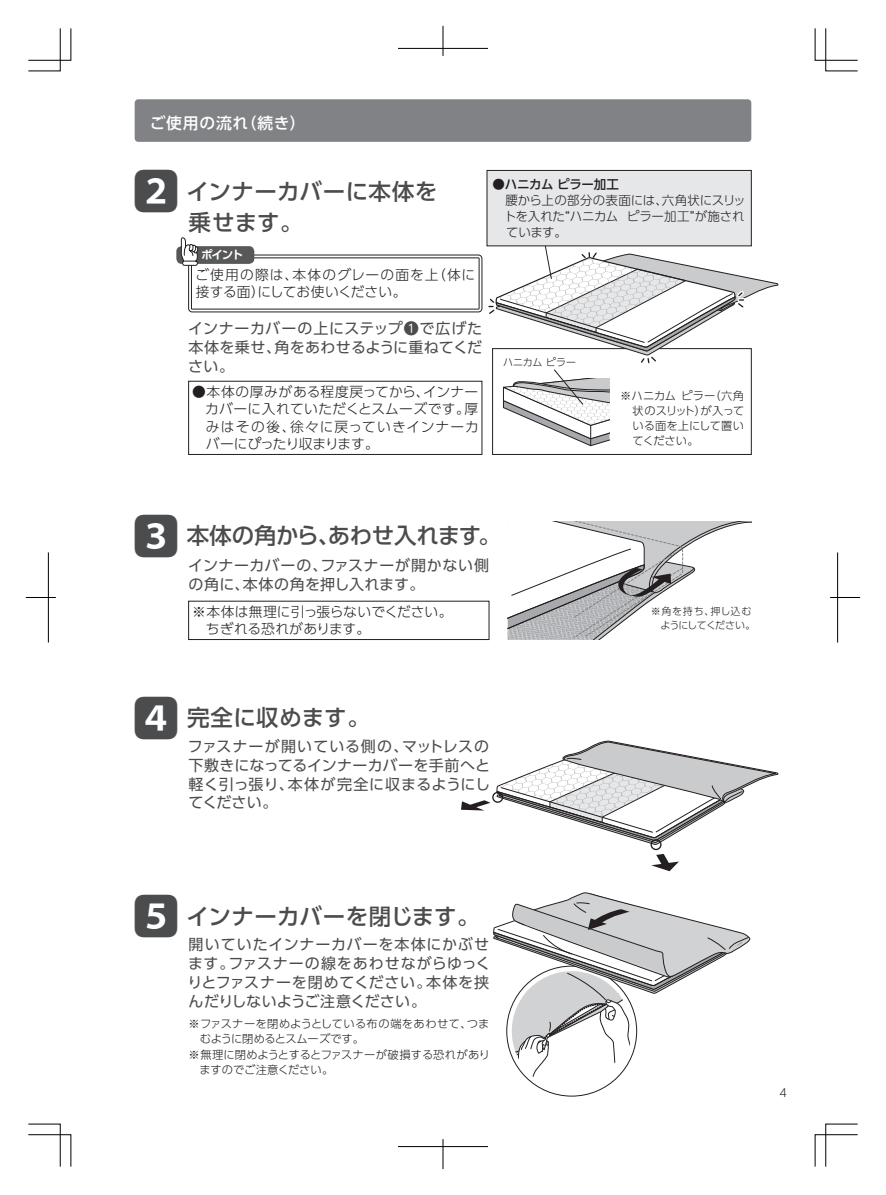
<style>
.page{position:relative;width:886px;height:1195px;background:#fff}
.page>*{position:absolute;margin:0;border:0;box-sizing:border-box;transform-origin:0 0}
.t1{font:500 22.5px/30.6px "UD Shin Go Pr 6";color:#4b4c4d}
.t2{font:500 22.5px "UD Shin Go Pr 6";letter-spacing:-.02em;color:#4b4c4d}
.t3{font:500 15.75px "UD Shin Go Pr 6";letter-spacing:.05em;color:#fff}
.t4{font:15px/18.8px "UD Shin Go Pr 6";letter-spacing:.02em;color:#4b4c4d;text-align:justify}
.t5{font:300 13.75px/17.5px "UD Shin Go Pr 6";letter-spacing:.02em;color:#231f20}
.t6{font:300 13.75px/17.5px "UD Shin Go Pr 6";letter-spacing:.04em;color:#231f20}
.t7{font:300 12.5px/16.2px "UD Shin Go Pr 6";letter-spacing:-.015em;color:#231f20;text-align:justify}
.t8{font:500 12.5px "UD Shin Go Pr 6";letter-spacing:-.02em;color:#231f20}
.t9{font:700 11.5px "UD Shin Go Pro De";color:#fff}
.t10{font:300 11.25px/15px "UD Shin Go Pr 6";letter-spacing:.005em;color:#231f20}
.t11{font:300 11.25px "UD Shin Go Pro";color:#231f20}
.t12{font:300 10px/13.8px "UD Shin Go Pr 6";letter-spacing:-.015em;color:#231f20}
.t13{font:300 10px "UD Shin Go Pro";color:#231f20}
.s1{font-family:"Koz Go Pr 6 N";font-size:47.25px}
</style>
<div class="page">
<div style="left:487px;top:170px;width:264px;height:76px;background:#e6e7e9;border:1px solid #231f20"></div>
<svg style="left:493px;top:892px;width:257px;height:191px"></svg>
<svg style="left:496px;top:740px;width:283px;height:105px"></svg>
<svg style="left:461px;top:800px;width:29px;height:10px"></svg>
<svg style="left:651px;top:854px;width:28px;height:17px"></svg>
<div style="left:492px;top:791px;width:11px;height:11px;border:1px solid #231f20;border-radius:50%"></div>
<div style="left:650px;top:838px;width:11px;height:12px;border:1px solid #231f20;border-radius:50%"></div>
<svg style="left:507px;top:521px;width:244px;height:118px"></svg>
<div style="left:135px;top:99px;width:616px;height:43px;background:#808285;border-radius:4px"></div>
<div style="left:188px;top:381px;width:294px;height:73px;border:1px solid #231f20"></div>
<div style="left:188px;top:255px;width:294px;height:57px;border:1px solid #231f20;border-radius:4px"></div>
<div style="left:191px;top:257px;width:288px;height:52px;border:1px solid #231f20"></div>
<div style="left:176px;top:246px;width:78px;height:18px;background:#57585a;border-radius:5px"></div>
<svg style="left:180px;top:237px;width:19px;height:29px"></svg>
<svg style="left:488px;top:245px;width:290px;height:201px"></svg>
<svg style="left:28px;top:1123px;width:43px;height:43px"></svg>
<svg style="left:28px;top:28px;width:43px;height:43px"></svg>
<svg style="left:815px;top:28px;width:43px;height:43px"></svg>
<svg style="left:815px;top:1123px;width:43px;height:43px"></svg>
<hr style="left:26px;top:597px;width:30px;height:1px;background:#000">
<hr style="left:48px;top:552px;width:1px;height:90px;background:#000">
<hr style="left:830px;top:597px;width:30px;height:1px;background:#000">
<hr style="left:837px;top:552px;width:1px;height:90px;background:#000">
<hr style="left:398px;top:48px;width:90px;height:1px;background:#000">
<hr style="left:443px;top:26px;width:1px;height:30px;background:#000">
<hr style="left:398px;top:1146px;width:90px;height:1px;background:#000">
<hr style="left:443px;top:1138px;width:1px;height:30px;background:#000">
<p class="t3" style="left:150px;top:110px;width:157px">ご使用の流れ（続き）</p>
<h1 class="t1" style="left:189px;top:175px;width:250px;text-indent:-56px"><span class="s1">2</span> インナーカバーに本体を乗せます。</h1>
<p class="t9" style="left:201px;top:245px;width:44px">ポイント</p>
<p class="t6" style="left:195px;top:265px;width:282px">ご使用の際は、本体のグレーの面を上（体に接する面）にしてお使いください。</p>
<p class="t4" style="left:188px;top:318px;width:295px">インナーカバーの上にステップ❶で広げた本体を乗せ、角をあわせるように重ねてください。</p>
<p class="t5" style="left:205px;top:382px;width:275px;text-align:justify;text-indent:-13px">●本体の厚みがある程度戻ってから、インナーカバーに入れていただくとスムーズです。厚みはその後、徐々に戻っていきインナーカバーにぴったり収まります。</p>
<p class="t8" style="left:492px;top:174px;width:128px">●ハニカム ピラー加工</p>
<p class="t7" style="left:504px;top:191px;width:243px;text-indent:-11px">　腰から上の部分の表面には、六角状にスリットを入れた“ハニカム ピラー加工”が施されています。</p>
<p class="t13" style="left:503px;top:354px;width:74px">ハニカム ピラー</p>
<p class="t10" style="left:632px;top:388px;width:113px;text-align:justify;text-indent:-12px">※ハニカム ピラー（六角状のスリット）が入っている面を上にして置いてください。</p>
<h1 class="t2" style="left:132px;top:517px;width:370px"><span class="s1">3</span> 本体の角から、あわせ入れます。</h1>
<p class="t4" style="left:188px;top:555px;width:302px">インナーカバーの、ファスナーが開かない側の角に、本体の角を押し入れます。</p>
<p class="t5" style="left:206px;top:602px;width:248px;text-indent:-14px">※本体は無理に引っ張らないでください。ちぎれる恐れがあります。</p>
<h1 class="t1" style="left:132px;top:701px;width:239px"><span class="s1">4</span> 完全に収めます。</h1>
<p class="t4" style="left:188px;top:736px;width:303px">ファスナーが開いている側の、マットレスの下敷きになってるインナーカバーを手前へと軽く引っ張り、本体が完全に収まるようにしてください。</p>
<p class="t12" style="left:660px;top:603px;width:97px;text-indent:-10px">※角を持ち、押し込むようにしてください。</p>
<h1 class="t1" style="left:132px;top:899px;width:349px"><span class="s1">5</span> インナーカバーを閉じます。</h1>
<p class="t4" style="left:187px;top:934px;width:305px">開いていたインナーカバーを本体にかぶせます。ファスナーの線をあわせながらゆっくりとファスナーを閉めてください。本体を挟んだりしないようご注意ください。</p>
<p class="t10" style="left:200px;top:1015px;width:291px;text-indent:-11px">※ファスナーを閉めようとしている布の端をあわせて、つまむように閉めるとスムーズです。</p>
<p class="t10" style="left:199px;top:1046px;width:292px;text-indent:-11px">※無理に閉めようとするとファスナーが破損する恐れがありますのでご注意ください。</p>
<p class="t11" style="left:779px;top:1082px;width:9px">4</p>
</div>
